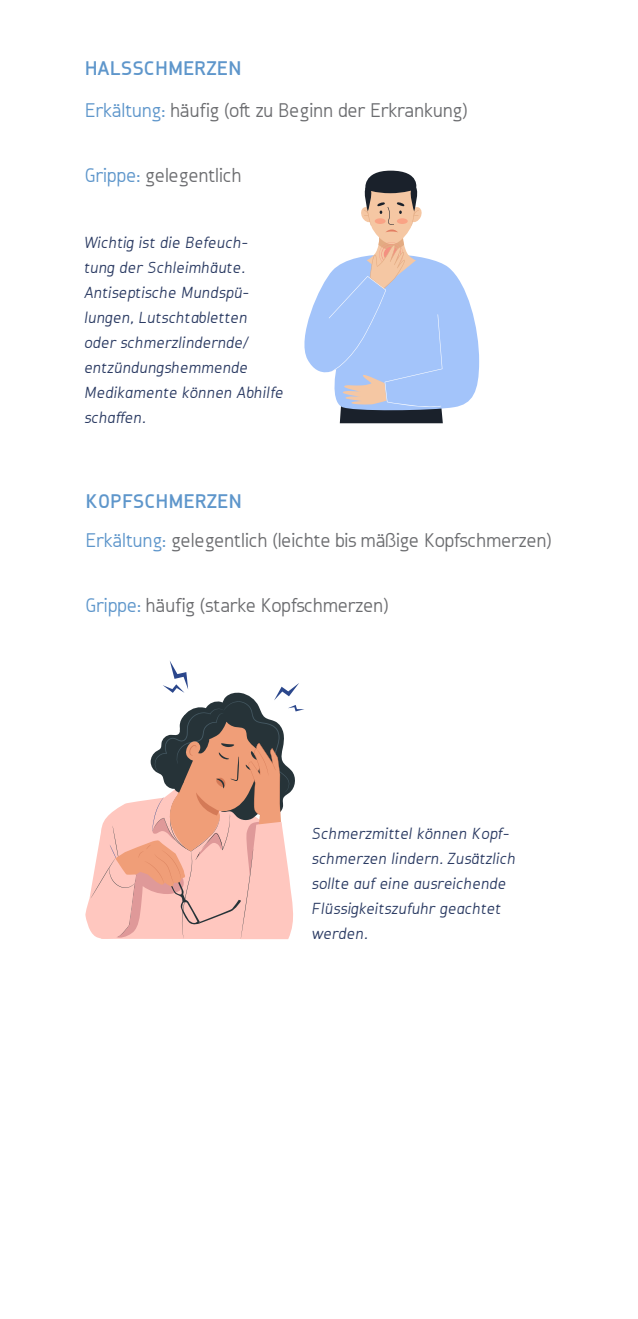
<style>
.page{position:relative;width:638px;height:1319px;background:#fff}
.page>*{position:absolute;margin:0;border:0;box-sizing:border-box;transform-origin:0 0}
.t1{font:300 20px "Informatic";color:#6c6d70}
.t2{font:20px "Informatic";color:#5e96cb}
.t3{font:italic 300 16.25px/25px "Informatic";letter-spacing:.03em;color:#2b3b63}
.s1{color:#5e96cb}
</style>
<div class="page">
<svg style="left:304px;top:171px;width:175px;height:252px"></svg>
<svg style="left:85px;top:661px;width:219px;height:279px"></svg>
<p class="t2" style="left:85px;top:57px;width:158px">HALSSCHMERZEN</p>
<p class="t1" style="left:85px;top:99px;width:384px"><span class="s1">Erkältung:</span> häufig (oft zu Beginn der Erkrankung)</p>
<p class="t1" style="left:85px;top:164px;width:159px"><span class="s1">Grippe:</span> gelegentlich</p>
<p class="t3" style="left:85px;top:230px;width:200px">Wichtig ist die Befeuch-<br>tung der Schleimhäute.<br>Antiseptische Mundspü&shy;lungen, Lutschtabletten<br>oder schmerzlindernde/ entzündungshemmende<br>Medikamente können Abhilfe schaffen.</p>
<p class="t2" style="left:85px;top:489px;width:158px">KOPFSCHMERZEN</p>
<p class="t1" style="left:85px;top:529px;width:468px"><span class="s1">Erkältung:</span> gelegentlich (leichte bis mäßige Kopfschmerzen)</p>
<p class="t1" style="left:85px;top:594px;width:305px"><span class="s1">Grippe:</span> häufig (starke Kopfschmerzen)</p>
<p class="t3" style="left:312px;top:821px;width:205px">Schmerzmittel können Kopf&shy;schmerzen lindern. Zusätzlich sollte auf eine ausreichende<br>Flüssigkeitszufuhr geachtet werden.</p>
</div>
